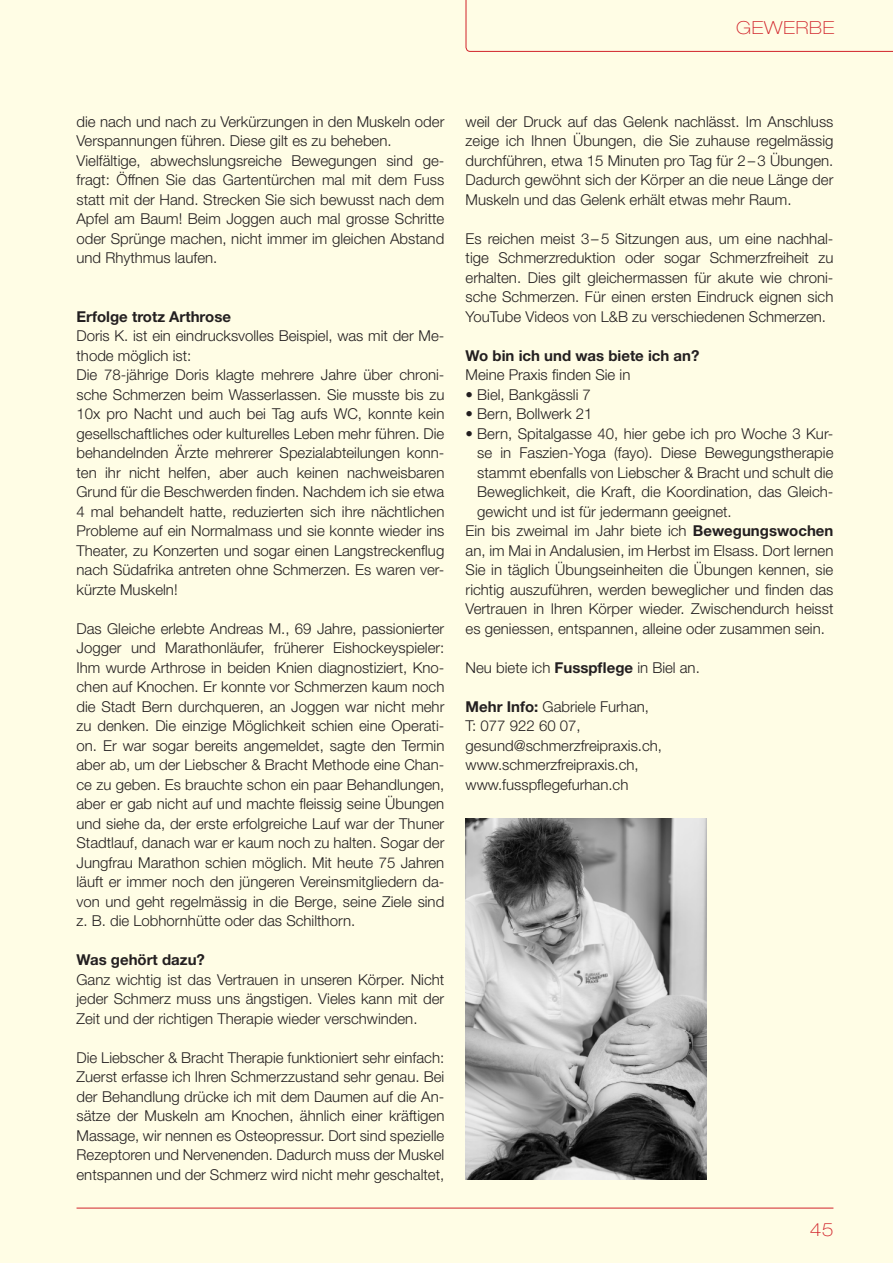
<style>
.page{position:relative;width:893px;height:1263px;background:#fffde5}
.page>*{position:absolute;margin:0;border:0;box-sizing:border-box;transform-origin:0 0}
.t1{font:100 expanded 18px "Helvetica Neue LT Std";letter-spacing:.04em;color:#d1232a}
.t2{font:300 15px/19.5px "Helvetica Neue LT Std";color:#231f20;text-align:justify}
.t3{font:700 15px "Helvetica Neue LT Std";color:#231f20}
.s1{font-weight:700}
</style>
<div class="page">
<svg style="left:466px;top:0;width:427px;height:52px"></svg>
<hr style="left:77px;top:1208px;width:756px;height:1px;background:#d1232a">
<img style="left:466px;top:818px;width:241px;height:362px">
<p class="t1" style="left:736px;top:17px;width:100px">GEWERBE</p>
<p class="t2" style="left:77px;top:111px;width:369px;text-align:left">die nach und nach zu Verkürzungen in den Muskeln oder Verspannungen führen. Diese gilt es zu beheben.<br>Vielfältige, abwechslungsreiche Bewegungen sind ge&shy;fragt: Öffnen Sie das Gartentürchen mal mit dem Fuss statt mit der Hand. Strecken Sie sich bewusst nach dem Apfel am Baum! Beim Joggen auch mal grosse Schritte oder Sprünge machen, nicht immer im gleichen Abstand und Rhythmus laufen.</p>
<p class="t3" style="left:77px;top:307px;width:156px">Erfolge trotz Arthrose</p>
<p class="t2" style="left:77px;top:326px;width:369px;text-align:left">Doris K. ist ein eindrucksvolles Beispiel, was mit der Me&shy;thode möglich ist:<br>Die 78-jährige Doris klagte mehrere Jahre über chroni&shy;sche Schmerzen beim Wasserlassen. Sie musste bis zu 10x pro Nacht und auch bei Tag aufs WC, konnte kein gesellschaftliches oder kulturelles Leben mehr führen. Die behandelnden Ärzte mehrerer Spezialabteilungen konn&shy;ten ihr nicht helfen, aber auch keinen nachweisbaren Grund für die Beschwerden finden. Nachdem ich sie etwa 4 mal behandelt hatte, reduzierten sich ihre nächtlichen Probleme auf ein Normalmass und sie konnte wieder ins Theater, zu Konzerten und sogar einen Langstreckenflug nach Südafrika antreten ohne Schmerzen. Es waren ver&shy;kürzte Muskeln!</p>
<p class="t2" style="left:77px;top:618px;width:369px">Das Gleiche erlebte Andreas M., 69 Jahre, passionierter Jogger und Marathonläufer, früherer Eishockeyspieler:<br>Ihm wurde Arthrose in beiden Knien diagnostiziert, Kno&shy;chen auf Knochen. Er konnte vor Schmerzen kaum noch die Stadt Bern durchqueren, an Joggen war nicht mehr zu denken. Die einzige Möglichkeit schien eine Operati&shy;on. Er war sogar bereits angemeldet, sagte den Termin aber ab, um der Liebscher &amp; Bracht Methode eine Chan&shy;ce zu geben. Es brauchte schon ein paar Behandlungen, aber er gab nicht auf und machte fleissig seine Übungen und siehe da, der erste erfolgreiche Lauf war der Thuner Stadtlauf, danach war er kaum noch zu halten. Sogar der Jungfrau Marathon schien möglich. Mit heute 75 Jahren läuft er immer noch den jüngeren Vereinsmitgliedern da&shy;von und geht regelmässig in die Berge, seine Ziele sind z. B. die Lobhornhütte oder das Schilthorn.</p>
<p class="t3" style="left:77px;top:950px;width:130px">Was gehört dazu?</p>
<p class="t2" style="left:77px;top:969px;width:369px">Ganz wichtig ist das Vertrauen in unseren Körper. Nicht jeder Schmerz muss uns ängstigen. Vieles kann mit der Zeit und der richtigen Therapie wieder verschwinden.</p>
<p class="t2" style="left:77px;top:1047px;width:369px">Die Liebscher &amp; Bracht Therapie funktioniert sehr einfach:<br>Zuerst erfasse ich Ihren Schmerzzustand sehr genau. Bei der Behandlung drücke ich mit dem Daumen auf die An&shy;sätze der Muskeln am Knochen, ähnlich einer kräftigen Massage, wir nennen es Osteopressur. Dort sind spezielle Rezeptoren und Nervenenden. Dadurch muss der Muskel entspannen und der Schmerz wird nicht mehr geschaltet,</p>
<p class="t2" style="left:466px;top:111px;width:369px">weil der Druck auf das Gelenk nachlässt. Im Anschluss zeige ich Ihnen Übungen, die Sie zuhause regelmässig durchführen, etwa 15 Minuten pro Tag für 2 – 3 Übungen.<br>Dadurch gewöhnt sich der Körper an die neue Länge der Muskeln und das Gelenk erhält etwas mehr Raum.</p>
<p class="t2" style="left:466px;top:228px;width:369px">Es reichen meist 3– 5 Sitzungen aus, um eine nachhal&shy;tige Schmerzreduktion oder sogar Schmerzfreiheit zu erhalten. Dies gilt gleichermassen für akute wie chroni&shy;sche Schmerzen. Für einen ersten Eindruck eignen sich YouTube Videos von L&amp;B zu verschiedenen Schmerzen.</p>
<p class="t3" style="left:466px;top:346px;width:235px">Wo bin ich und was biete ich an?</p>
<p class="t2" style="left:466px;top:365px;width:166px">Meine Praxis finden Sie in</p>
<p class="t2" style="left:466px;top:384px;width:127px">• Biel, Bankgässli 7</p>
<p class="t2" style="left:466px;top:404px;width:128px">• Bern, Bollwerk 21</p>
<p class="t2" style="left:466px;top:423px;width:369px">• Bern, Spitalgasse 40, hier gebe ich pro Woche 3 Kur-</p>
<p class="t2" style="left:477px;top:443px;width:358px">se in Faszien-Yoga (fayo). Diese Bewegungstherapie</p>
<p class="t2" style="left:477px;top:462px;width:358px">stammt ebenfalls von Liebscher &amp; Bracht und schult die</p>
<p class="t2" style="left:477px;top:482px;width:358px">Beweglichkeit, die Kraft, die Koordination, das Gleich-</p>
<p class="t2" style="left:477px;top:501px;width:256px">gewicht und ist für jedermann geeignet.</p>
<p class="t2" style="left:466px;top:521px;width:369px">Ein bis zweimal im Jahr biete ich <span class="s1">Bewegungswochen</span></p>
<p class="t2" style="left:466px;top:540px;width:369px">an, im Mai in Andalusien, im Herbst im Elsass. Dort lernen</p>
<p class="t2" style="left:466px;top:560px;width:369px">Sie in täglich Übungseinheiten die Übungen kennen, sie</p>
<p class="t2" style="left:466px;top:579px;width:369px">richtig auszuführen, werden beweglicher und finden das</p>
<p class="t2" style="left:466px;top:599px;width:369px">Vertrauen in Ihren Körper wieder. Zwischendurch heisst</p>
<p class="t2" style="left:466px;top:618px;width:361px">es geniessen, entspannen, alleine oder zusammen sein.</p>
<p class="t2" style="left:466px;top:657px;width:236px">Neu biete ich <span class="s1">Fusspflege</span> in Biel an.</p>
<p class="t2" style="left:466px;top:696px;width:198px;text-align:left"><span class="s1">Mehr Info:</span> Gabriele Furhan,<br>T: 077 922 60 07, gesund@schmerzfreipraxis.ch, www.schmerzfreipraxis.ch, www.fusspflegefurhan.ch</p>
<p class="t1" style="left:810px;top:1219px;width:25px">45</p>
</div>
